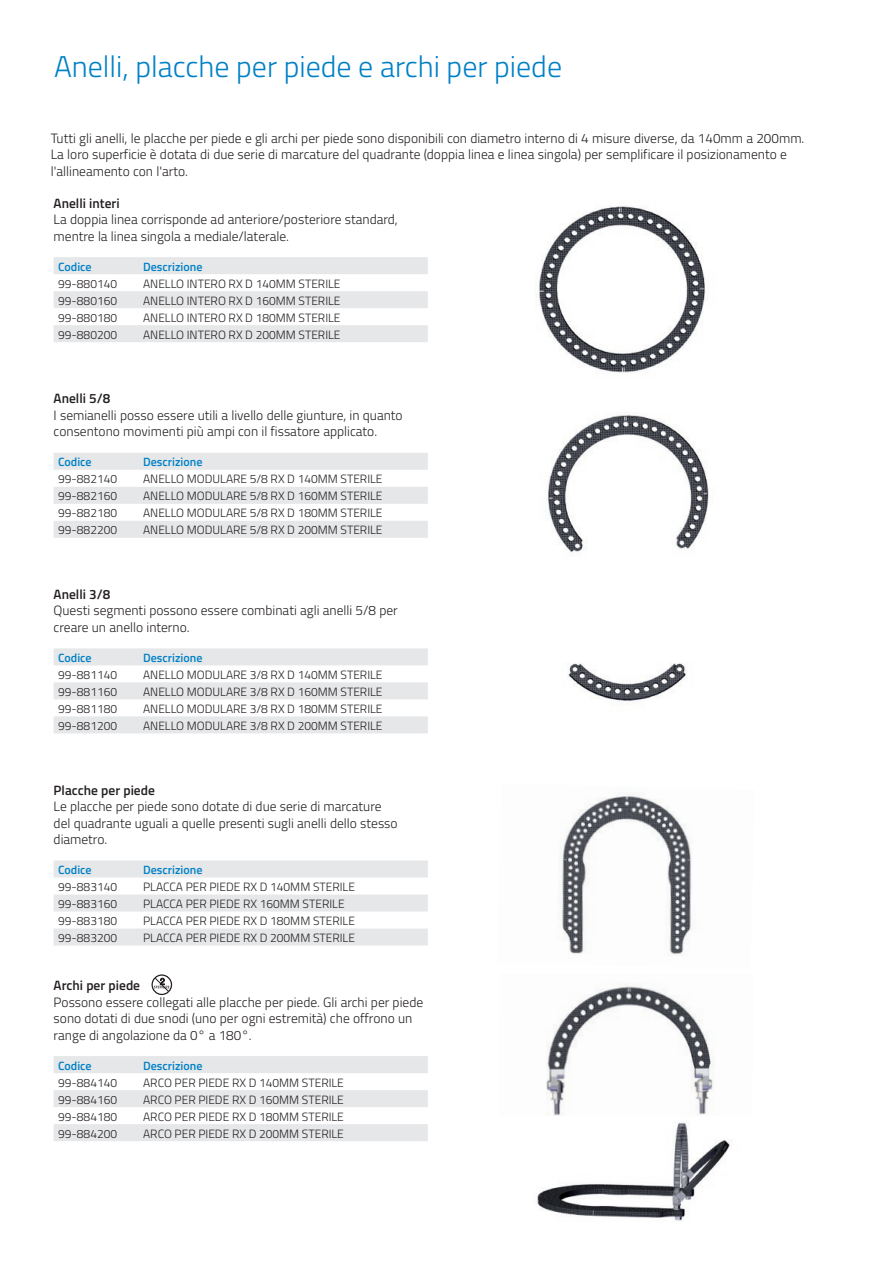
<style>
.page{position:relative;width:893px;height:1263px;background:#fff}
.page>*{position:absolute;margin:0;border:0;box-sizing:border-box;transform-origin:0 0}
.t1{font:300 30px "Titillium";color:#0081c7}
.t2{font:300 13.5px/16.5px "Titillium";color:#231f20}
.t3{font:600 13.5px "Titillium";color:#231f20}
.t4{font:300 12px "Titillium";color:#231f20}
.t5{font:600 12px "Titillium";color:#0081c7}
</style>
<div class="page">
<svg style="left:54px;top:257px;width:374px;height:85px"></svg>
<img style="left:536px;top:205px;width:169px;height:168px">
<svg style="left:54px;top:453px;width:374px;height:85px"></svg>
<img style="left:546px;top:414px;width:163px;height:139px">
<svg style="left:54px;top:648px;width:374px;height:85px"></svg>
<img style="left:568px;top:663px;width:119px;height:39px">
<svg style="left:54px;top:860px;width:374px;height:85px"></svg>
<img style="left:558px;top:794px;width:134px;height:162px">
<svg style="left:54px;top:1056px;width:374px;height:85px"></svg>
<img style="left:546px;top:986px;width:168px;height:130px">
<img style="left:535px;top:1122px;width:197px;height:99px">
<svg style="left:151px;top:974px;width:22px;height:22px"></svg>
<div style="left:151px;top:974px;width:21px;height:21px;border:1px solid #231f20;border-radius:50%"></div>
<svg style="left:154px;top:977px;width:15px;height:15px"></svg>
<h1 class="t1" style="left:54px;top:44px;width:510px">Anelli, placche per piede e archi per piede</h1>
<p class="t2" style="left:51px;top:129px;width:755px">Tutti gli anelli, le placche per piede e gli archi per piede sono disponibili con diametro interno di 4 misure diverse, da 140mm a 200mm.<br>La loro superficie è dotata di due serie di marcature del quadrante (doppia linea e linea singola) per semplificare il posizionamento e l'allineamento con l'arto.</p>
<p class="t3" style="left:54px;top:193px;width:68px">Anelli interi</p>
<p class="t2" style="left:54px;top:210px;width:346px">La doppia linea corrisponde ad anteriore/posteriore standard, mentre la linea singola a mediale/laterale.</p>
<p class="t5" style="left:58px;top:257px;width:35px">Codice</p>
<p class="t5" style="left:143px;top:257px;width:61px">Descrizione</p>
<p class="t4" style="left:58px;top:275px;width:61px">99-880140</p>
<p class="t4" style="left:143px;top:275px;width:199px">ANELLO INTERO RX D 140MM STERILE</p>
<p class="t4" style="left:58px;top:292px;width:61px">99-880160</p>
<p class="t4" style="left:143px;top:292px;width:199px">ANELLO INTERO RX D 160MM STERILE</p>
<p class="t4" style="left:58px;top:309px;width:61px">99-880180</p>
<p class="t4" style="left:143px;top:309px;width:199px">ANELLO INTERO RX D 180MM STERILE</p>
<p class="t4" style="left:58px;top:326px;width:61px">99-880200</p>
<p class="t4" style="left:143px;top:326px;width:199px">ANELLO INTERO RX D 200MM STERILE</p>
<p class="t3" style="left:54px;top:388px;width:58px">Anelli 5/8</p>
<p class="t2" style="left:54px;top:406px;width:351px">I semianelli posso essere utili a livello delle giunture, in quanto consentono movimenti più ampi con il fissatore applicato.</p>
<p class="t5" style="left:58px;top:453px;width:35px">Codice</p>
<p class="t5" style="left:143px;top:453px;width:61px">Descrizione</p>
<p class="t4" style="left:58px;top:470px;width:61px">99-882140</p>
<p class="t4" style="left:143px;top:470px;width:241px">ANELLO MODULARE 5/8 RX D 140MM STERILE</p>
<p class="t4" style="left:58px;top:487px;width:61px">99-882160</p>
<p class="t4" style="left:143px;top:487px;width:241px">ANELLO MODULARE 5/8 RX D 160MM STERILE</p>
<p class="t4" style="left:58px;top:504px;width:61px">99-882180</p>
<p class="t4" style="left:143px;top:504px;width:241px">ANELLO MODULARE 5/8 RX D 180MM STERILE</p>
<p class="t4" style="left:58px;top:521px;width:61px">99-882200</p>
<p class="t4" style="left:143px;top:521px;width:241px">ANELLO MODULARE 5/8 RX D 200MM STERILE</p>
<p class="t3" style="left:54px;top:584px;width:58px">Anelli 3/8</p>
<p class="t2" style="left:54px;top:602px;width:346px">Questi segmenti possono essere combinati agli anelli 5/8 per creare un anello interno.</p>
<p class="t5" style="left:58px;top:649px;width:35px">Codice</p>
<p class="t5" style="left:143px;top:649px;width:61px">Descrizione</p>
<p class="t4" style="left:58px;top:666px;width:61px">99-881140</p>
<p class="t4" style="left:143px;top:666px;width:241px">ANELLO MODULARE 3/8 RX D 140MM STERILE</p>
<p class="t4" style="left:58px;top:683px;width:61px">99-881160</p>
<p class="t4" style="left:143px;top:683px;width:241px">ANELLO MODULARE 3/8 RX D 160MM STERILE</p>
<p class="t4" style="left:58px;top:700px;width:61px">99-881180</p>
<p class="t4" style="left:143px;top:700px;width:241px">ANELLO MODULARE 3/8 RX D 180MM STERILE</p>
<p class="t4" style="left:58px;top:717px;width:61px">99-881200</p>
<p class="t4" style="left:143px;top:717px;width:241px">ANELLO MODULARE 3/8 RX D 200MM STERILE</p>
<p class="t3" style="left:54px;top:780px;width:103px">Placche per piede</p>
<p class="t2" style="left:54px;top:797px;width:346px">Le placche per piede sono dotate di due serie di marcature del quadrante uguali a quelle presenti sugli anelli dello stesso diametro.</p>
<p class="t5" style="left:58px;top:861px;width:35px">Codice</p>
<p class="t5" style="left:143px;top:861px;width:61px">Descrizione</p>
<p class="t4" style="left:58px;top:878px;width:61px">99-883140</p>
<p class="t4" style="left:143px;top:878px;width:213px">PLACCA PER PIEDE RX D 140MM STERILE</p>
<p class="t4" style="left:58px;top:895px;width:61px">99-883160</p>
<p class="t4" style="left:143px;top:895px;width:203px">PLACCA PER PIEDE RX 160MM STERILE</p>
<p class="t4" style="left:58px;top:912px;width:61px">99-883180</p>
<p class="t4" style="left:143px;top:912px;width:213px">PLACCA PER PIEDE RX D 180MM STERILE</p>
<p class="t4" style="left:58px;top:929px;width:61px">99-883200</p>
<p class="t4" style="left:143px;top:929px;width:213px">PLACCA PER PIEDE RX D 200MM STERILE</p>
<p class="t3" style="left:54px;top:975px;width:88px">Archi per piede</p>
<p class="t2" style="left:54px;top:993px;width:371px">Possono essere collegati alle placche per piede. Gli archi per piede sono dotati di due snodi (uno per ogni estremità) che offrono un range di angolazione da 0° a 180°.</p>
<p class="t5" style="left:58px;top:1056px;width:35px">Codice</p>
<p class="t5" style="left:143px;top:1056px;width:61px">Descrizione</p>
<p class="t4" style="left:58px;top:1074px;width:61px">99-884140</p>
<p class="t4" style="left:143px;top:1074px;width:202px">ARCO PER PIEDE RX D 140MM STERILE</p>
<p class="t4" style="left:58px;top:1091px;width:61px">99-884160</p>
<p class="t4" style="left:143px;top:1091px;width:202px">ARCO PER PIEDE RX D 160MM STERILE</p>
<p class="t4" style="left:58px;top:1108px;width:61px">99-884180</p>
<p class="t4" style="left:143px;top:1108px;width:202px">ARCO PER PIEDE RX D 180MM STERILE</p>
<p class="t4" style="left:58px;top:1125px;width:61px">99-884200</p>
<p class="t4" style="left:143px;top:1125px;width:202px">ARCO PER PIEDE RX D 200MM STERILE</p>
</div>
